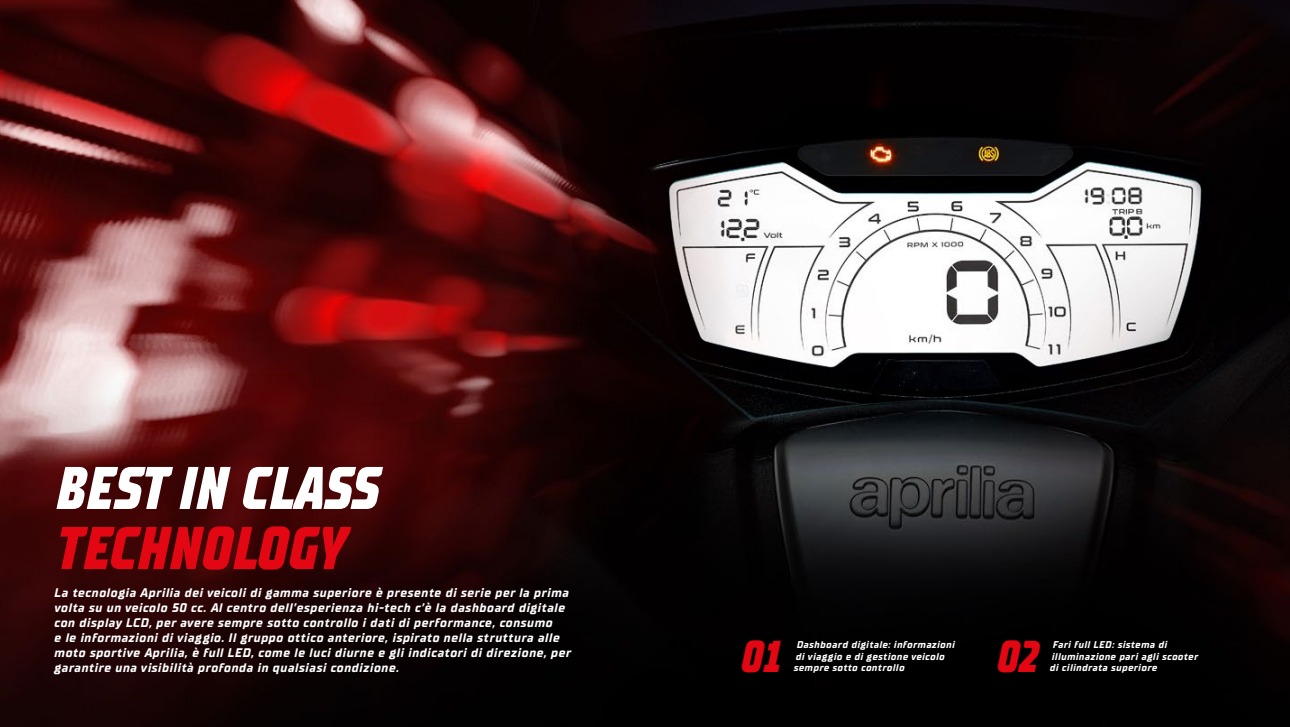
<style>
.page{position:relative;width:1290px;height:727px;background:#fff}
.page>*{position:absolute;margin:0;border:0;box-sizing:border-box;transform-origin:0 0}
.t1{font:italic 800 condensed 60px "TT Supermolot Neue";color:#fff}
.t2{font:italic 800 condensed 60px "TT Supermolot Neue";color:#e30613}
.t3{font:italic 800 condensed 44.5px "TT Supermolot Neue";color:#e30613}
.t4{font:italic 700 12.5px/15px "TT Supermolot Neue";letter-spacing:.05em;color:#fff}
.t5{font:italic 700 9.88px/11.9px "TT Supermolot Neue";letter-spacing:.05em;color:#fff}
</style>
<div class="page">
<img style="left:0;top:0;width:1290px;height:726px">
<h1 class="t1" style="left:53px;top:452px;width:325px">BEST IN CLASS</h1>
<h1 class="t2" style="left:53px;top:512px;width:292px">TECHNOLOGY</h1>
<p class="t4" style="left:54px;top:585px;width:518px">La tecnologia Aprilia dei veicoli di gamma superiore è presente di serie per la prima volta su un veicolo 50 cc. Al centro dell’esperienza hi-tech c’è la dashboard digitale con display LCD, per avere sempre sotto controllo i dati di performance, consumo<br>e le informazioni di viaggio. Il gruppo ottico anteriore, ispirato nella struttura alle moto sportive Aprilia, è full LED, come le luci diurne e gli indicatori di direzione, per garantire una visibilità profonda in qualsiasi condizione.</p>
<p class="t5" style="left:793px;top:638px;width:162px">Dashboard digitale: informazioni di viaggio e di gestione veicolo sempre sotto controllo</p>
<p class="t5" style="left:1051px;top:638px;width:148px">Fari full LED: sistema di illuminazione pari agli scooter</p>
<h2 class="t3" style="left:739px;top:630px;width:42px">01</h2>
<h2 class="t3" style="left:995px;top:630px;width:43px">02</h2>
<p class="t5" style="left:1049px;top:662px;width:109px">di cilindrata superiore</p>
</div>
